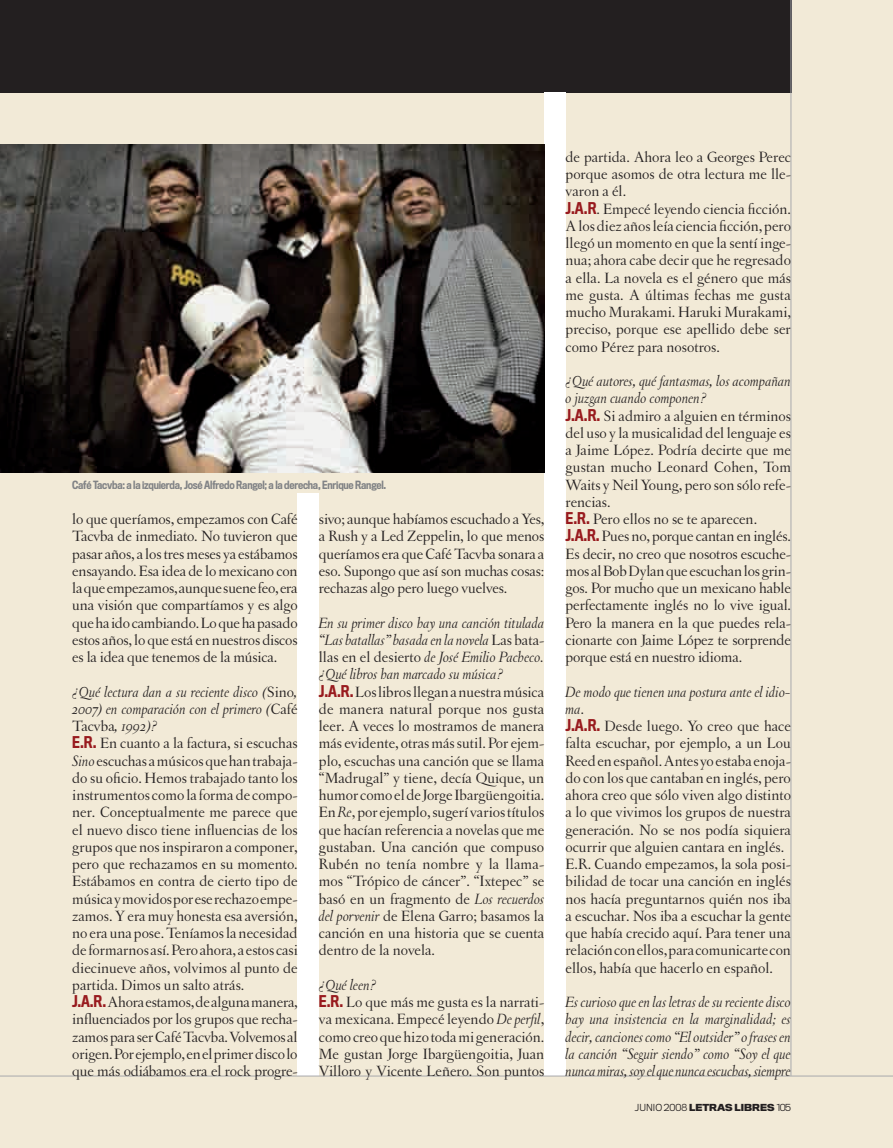
<style>
.page{position:relative;width:893px;height:1148px;background:#f2ead7}
.page>*{position:absolute;margin:0;border:0;box-sizing:border-box;transform-origin:0 0}
.t1{font:15.75px/17.2px "Letras Oldstyle";color:#231f20}
.t2{font:italic 15.75px/17.2px "Letras Oldstyle";letter-spacing:-.005em;color:#231f20;text-align:justify}
.t3{font:500 10.5px "Titling Gothic FB Cond";letter-spacing:-.02em;color:#808285}
.t4{font:300 9px "Titling Gothic FB Normal";color:#231f20}
.s1{font-style:italic}
.s2{font-family:"Titling Gothic FB Cond";font-weight:500;font-size:15px;color:#981a1e}
.s3{font-weight:700}
</style>
<div class="page">
<div style="left:0;top:0;width:791px;height:93px;background:#231f20"></div>
<hr style="left:791px;top:0;width:1px;height:1076px;background:#a8a9ad">
<div style="left:298px;top:493px;width:21px;height:583px;background:#fff"></div>
<div style="left:544px;top:93px;width:21px;height:983px;background:#fff"></div>
<hr style="left:0;top:1076px;width:893px;height:1px;background:#a8a9ad">
<img style="left:0;top:145px;width:544px;height:327px">
<p class="t3" style="left:72px;top:479px;width:315px">Café Tacvba: a la izquierda, José Alfredo Rangel; a la derecha, Enrique Rangel.</p>
<p class="t1" style="left:72px;top:510px;width:227px;text-align:justify">lo que queríamos, empezamos con Café Tacvba de inmediato. No tuvieron que pasar años, a los tres meses ya estábamos ensayando. Esa idea de lo mexicano con la que empezamos, aunque suene feo, era una visión que compartíamos y es algo que ha ido cambiando. Lo que ha pasado estos años, lo que está en nuestros discos es la idea que tenemos de la música.</p>
<p class="t1" style="left:72px;top:683px;width:227px"><span class="s1">¿Qué lectura dan a su reciente disco (</span>Sino<span class="s1">, 2007) en comparación con el primero (</span>Café Tacvba<span class="s1">, 1992)?<br></span><span class="s2">E.R.</span> En cuanto a la factura, si escuchas <span class="s1">Sino</span> escuchas a músicos que han trabaja&shy;do su oficio. Hemos trabajado tanto los instrumentos como la forma de compo&shy;ner. Conceptualmente me parece que el nuevo disco tiene influencias de los grupos que nos inspiraron a componer, pero que rechazamos en su momento.<br>Estábamos en contra de cierto tipo de música y movidos por ese rechazo empe&shy;zamos. Y era muy honesta esa aversión, no era una pose. Teníamos la necesidad de formarnos así. Pero ahora, a estos casi diecinueve años, volvimos al punto de partida. Dimos un salto atrás.<br><span class="s2">J.A.R.</span> Ahora estamos, de alguna manera, influenciados por los grupos que recha&shy;zamos para ser Café Tacvba. Volvemos al origen. Por ejemplo, en el primer disco lo que más odiábamos era el rock progre-</p>
<p class="t1" style="left:319px;top:510px;width:227px;text-align:justify">sivo; aunque habíamos escuchado a Yes, a Rush y a Led Zeppelin, lo que menos queríamos era que Café Tacvba sonara a eso. Supongo que así son muchas cosas: rechazas algo pero luego vuelves.</p>
<p class="t1" style="left:319px;top:614px;width:227px"><span class="s1">En su primer disco hay una canción titulada “Las batallas” basada en la novela</span> Las bata&shy;llas en el desierto <span class="s1">de José Emilio Pacheco. ¿Qué libros han marcado su música?<br></span><span class="s2">J.A.R.</span> Los libros llegan a nuestra música de manera natural porque nos gusta leer. A veces lo mostramos de manera más evidente, otras más sutil. Por ejem&shy;plo, escuchas una canción que se llama “Madrugal” y tiene, decía Quique, un humor como el de Jorge Ibargüengoitia.<br>En <span class="s1">Re</span>, por ejemplo, sugerí varios títulos que hacían referencia a novelas que me gustaban. Una canción que compuso Rubén no tenía nombre y la llama&shy;mos “Trópico de cáncer”. “Ixtepec” se basó en un fragmento de <span class="s1">Los recuerdos del porvenir</span> de Elena Garro; basamos la canción en una historia que se cuenta dentro de la novela.</p>
<p class="t1" style="left:319px;top:976px;width:227px"><span class="s1">¿Qué leen?<br></span><span class="s2">E.R.</span> Lo que más me gusta es la narrati&shy;va mexicana. Empecé leyendo <span class="s1">De perfil</span>, como creo que hizo toda mi generación.<br>Me gustan Jorge Ibargüengoitia, Juan Villoro y Vicente Leñero. Son puntos</p>
<p class="t1" style="left:565px;top:148px;width:227px">de partida. Ahora leo a Georges Perec porque asomos de otra lectura me lle&shy;varon a él.<br><span class="s2">J.A.R</span>. Empecé leyendo ciencia ficción.<br>A los diez años leía ciencia ficción, pero llegó un momento en que la sentí inge&shy;nua; ahora cabe decir que he regresado a ella. La novela es el género que más me gusta. A últimas fechas me gusta mucho Murakami. Haruki Murakami, preciso, porque ese apellido debe ser como Pérez para nosotros.</p>
<p class="t1" style="left:565px;top:372px;width:227px"><span class="s1">¿Qué autores, qué fantasmas, los acompañan o juzgan cuando componen?<br></span><span class="s2">J.A.R.</span> Si admiro a alguien en términos del uso y la musicalidad del lenguaje es a Jaime López. Podría decirte que me gustan mucho Leonard Cohen, Tom Waits y Neil Young, pero son sólo refe&shy;rencias.<br><span class="s2">E.R.</span> Pero ellos no se te aparecen.<br><span class="s2">J.A.R.</span> Pues no, porque cantan en inglés.<br>Es decir, no creo que nosotros escuche&shy;mos al Bob Dylan que escuchan los grin&shy;gos. Por mucho que un mexicano hable perfectamente inglés no lo vive igual.<br>Pero la manera en la que puedes rela&shy;cionarte con Jaime López te sorprende porque está en nuestro idioma.</p>
<p class="t1" style="left:565px;top:683px;width:227px"><span class="s1">De modo que tienen una postura ante el idio&shy;ma.<br></span><span class="s2">J.A.R.</span> Desde luego. Yo creo que hace falta escuchar, por ejemplo, a un Lou Reed en español. Antes yo estaba enoja&shy;do con los que cantaban en inglés, pero ahora creo que sólo viven algo distinto a lo que vivimos los grupos de nuestra generación. No se nos podía siquiera ocurrir que alguien cantara en inglés.<br>E.R. Cuando empezamos, la sola posi&shy;bilidad de tocar una canción en inglés nos hacía preguntarnos quién nos iba a escuchar. Nos iba a escuchar la gente que había crecido aquí. Para tener una relación con ellos, para comunicarte con ellos, había que hacerlo en español.</p>
<p class="t2" style="left:565px;top:993px;width:227px">Es curioso que en las letras de su reciente disco hay una insistencia en la marginalidad; es decir, canciones como “El outsider” o frases en la canción “Seguir siendo” como “Soy el que nunca miras, soy el que nunca escuchas, siempre</p>
<p class="t4" style="left:635px;top:1102px;width:157px">JUNIO 2008 <span class="s3">LETRAS LIBRES</span> 105</p>
</div>
